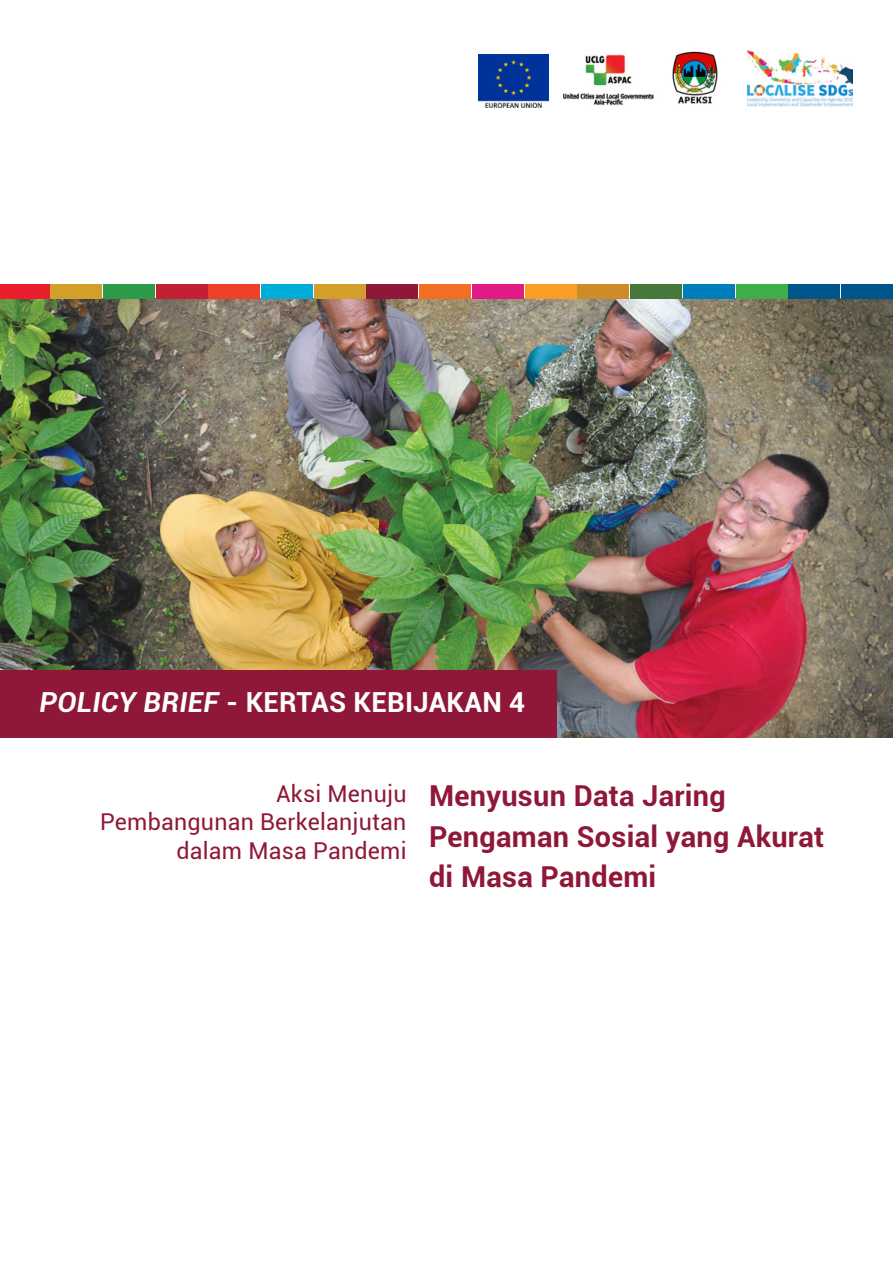
<style>
.page{position:relative;width:893px;height:1263px;background:#fff}
.page>*{position:absolute;margin:0;border:0;box-sizing:border-box;transform-origin:0 0}
.t1{font:700 28.8px/40.3px "Roboto";letter-spacing:.01em;color:#8f1838}
.t2{font:700 27.6px "Roboto";letter-spacing:.01em;color:#fff}
.t3{font:23.25px/28.8px "Roboto";letter-spacing:.01em;color:#8f1838;text-align:right}
.s1{font-style:italic}
</style>
<div class="page">
<img style="left:0;top:298px;width:893px;height:440px">
<img style="left:672px;top:51px;width:46px;height:53px">
<img style="left:563px;top:54px;width:91px;height:52px">
<img style="left:479px;top:54px;width:69px;height:54px">
<img style="left:747px;top:50px;width:106px;height:56px">
<div style="left:0;top:670px;width:556px;height:68px;background:#8f1838"></div>
<div style="left:630px;top:284px;width:52px;height:15px;background:#48773c"></div>
<div style="left:577px;top:284px;width:52px;height:15px;background:#cd8b2a"></div>
<div style="left:50px;top:284px;width:52px;height:15px;background:#d19f2a"></div>
<div style="left:366px;top:284px;width:52px;height:15px;background:#8f1838"></div>
<div style="left:419px;top:284px;width:52px;height:15px;background:#f36e24"></div>
<div style="left:208px;top:284px;width:52px;height:15px;background:#ef412a"></div>
<div style="left:156px;top:284px;width:52px;height:15px;background:#c22033"></div>
<div style="left:472px;top:284px;width:52px;height:15px;background:#e01b83"></div>
<div style="left:314px;top:284px;width:52px;height:15px;background:#d19f2a"></div>
<div style="left:525px;top:284px;width:52px;height:15px;background:#f99d25"></div>
<div style="left:261px;top:284px;width:52px;height:15px;background:#00add8"></div>
<div style="left:103px;top:284px;width:52px;height:15px;background:#2d9a47"></div>
<div style="left:0;top:284px;width:49px;height:15px;background:#ea1d2d"></div>
<div style="left:788px;top:284px;width:52px;height:15px;background:#00558a"></div>
<div style="left:841px;top:284px;width:52px;height:15px;background:#00558a"></div>
<div style="left:683px;top:284px;width:52px;height:15px;background:#007dbb"></div>
<div style="left:736px;top:284px;width:51px;height:15px;background:#3fae49"></div>
<p class="t2" style="left:40px;top:683px;width:487px"><span class="s1">POLICY BRIEF</span> - KERTAS KEBIJAKAN 4</p>
<p class="t3" style="left:100px;top:778px;width:308px">Aksi Menuju<br>Pembangunan Berkelanjutan dalam Masa Pandemi</p>
<p class="t1" style="left:429px;top:775px;width:397px">Menyusun Data Jaring<br>Pengaman Sosial yang Akurat di Masa Pandemi</p>
</div>
